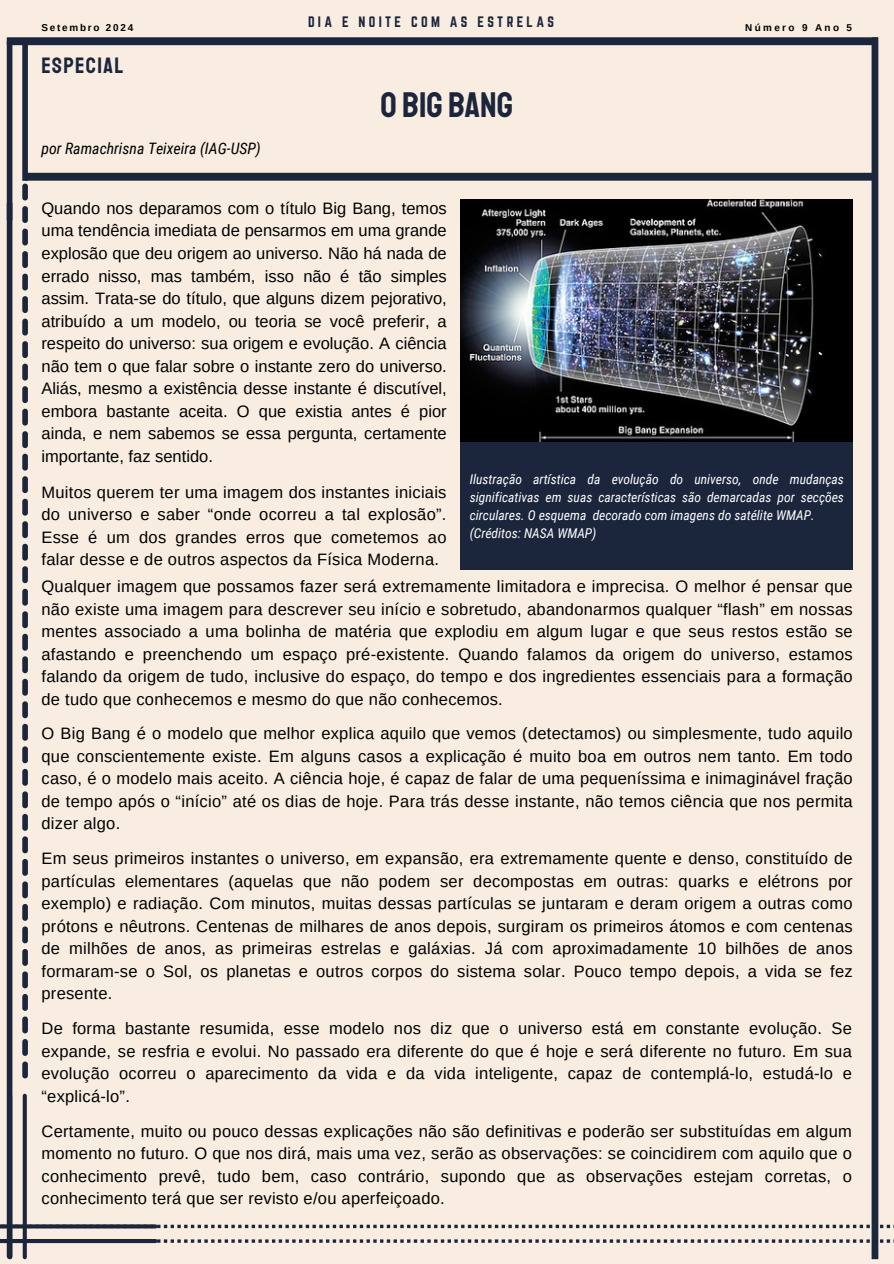
<style>
.page{position:relative;width:894px;height:1264px;background:#fff}
.page>*{position:absolute;margin:0;border:0;box-sizing:border-box;transform-origin:0 0}
.t1{font:36px "Staatliches";color:#1b253c}
.t2{font:22.5px "Staatliches";letter-spacing:.06em;color:#1b253c}
.t3{font:16.5px/22.5px "Arimo";letter-spacing:.015em;color:#000;text-align:justify}
.t4{font:italic 15.75px "Roboto Condensed";color:#000}
.t5{font:italic 13.5px/18px "Roboto Condensed";color:#fff}
.t6{font:13.2px "Norwester";letter-spacing:.25em;color:#1b253c}
.t7{font:700 9.9px "Arimo";letter-spacing:.18em;color:#000}
.t8{font:700 9.9px "Arimo";letter-spacing:.24em;color:#000}
</style>
<div class="page">
<div style="left:0;top:0;width:893px;height:1263px;background:#f8ede0"></div>
<svg style="left:22px;top:184px;width:6px;height:894px"></svg>
<div style="left:7px;top:204px;width:5px;height:1052px;background:#1b253c"></div>
<div style="left:25px;top:173px;width:849px;height:8px;background:#1b253c"></div>
<div style="left:7px;top:37px;width:870px;height:8px;background:#1b253c"></div>
<div style="left:22px;top:45px;width:6px;height:136px;background:#1b253c"></div>
<div style="left:7px;top:41px;width:5px;height:179px;background:#1b253c"></div>
<div style="left:871px;top:37px;width:7px;height:1222px;background:#1b253c"></div>
<svg style="left:0;top:1093px;width:891px;height:166px"></svg>
<img style="left:460px;top:200px;width:392px;height:242px">
<div style="left:460px;top:442px;width:392px;height:128px;background:#1b253c"></div>
<h4 class="t7" style="left:41px;top:22px;width:93px">Setembro 2024</h4>
<p class="t6" style="left:308px;top:14px;width:247px">DIA E NOITE COM AS ESTRELAS</p>
<p class="t8" style="left:745px;top:22px;width:108px">Número 9 Ano 5</p>
<h2 class="t2" style="left:41px;top:51px;width:83px">ESPECIAL</h2>
<h1 class="t4" style="left:41px;top:139px;width:221px">por Ramachrisna Teixeira (IAG-USP)</h1>
<h3 class="t1" style="left:380px;top:82px;width:134px">O big bang</h3>
<h3 class="t3" style="left:41px;top:197px;width:406px">Quando nos deparamos com o título Big Bang, temos uma tendência imediata de pensarmos em uma grande explosão que deu origem ao universo. Não há nada de errado nisso, mas também, isso não é tão simples assim. Trata-se do título, que alguns dizem pejorativo, atribuído a um modelo, ou teoria se você preferir, a respeito do universo: sua origem e evolução. A ciência não tem o que falar sobre o instante zero do universo.<br>Aliás, mesmo a existência desse instante é discutível, embora bastante aceita. O que existia antes é pior ainda, e nem sabemos se essa pergunta, certamente importante, faz sentido.</h3>
<h5 class="t5" style="left:469px;top:470px;width:375px">Ilustração artística da evolução do universo, onde mudanças significativas em suas características são demarcadas por secções circulares. O esquema decorado com imagens do satélite WMAP. (Créditos: NASA WMAP)</h5>
<h3 class="t3" style="left:41px;top:480px;width:406px">Muitos querem ter uma imagem dos instantes iniciais do universo e saber “onde ocorreu a tal explosão”.<br>Esse é um dos grandes erros que cometemos ao falar desse e de outros aspectos da Física Moderna.</h3>
<h3 class="t3" style="left:41px;top:575px;width:812px">Qualquer imagem que possamos fazer será extremamente limitadora e imprecisa. O melhor é pensar que não existe uma imagem para descrever seu início e sobretudo, abandonarmos qualquer “flash” em nossas mentes associado a uma bolinha de matéria que explodiu em algum lugar e que seus restos estão se afastando e preenchendo um espaço pré-existente. Quando falamos da origem do universo, estamos falando da origem de tudo, inclusive do espaço, do tempo e dos ingredientes essenciais para a formação de tudo que conhecemos e mesmo do que não conhecemos.</h3>
<h3 class="t3" style="left:41px;top:722px;width:812px">O Big Bang é o modelo que melhor explica aquilo que vemos (detectamos) ou simplesmente, tudo aquilo que conscientemente existe. Em alguns casos a explicação é muito boa em outros nem tanto. Em todo caso, é o modelo mais aceito. A ciência hoje, é capaz de falar de uma pequeníssima e inimaginável fração de tempo após o “início” até os dias de hoje. Para trás desse instante, não temos ciência que nos permita dizer algo.</h3>
<h3 class="t3" style="left:41px;top:847px;width:812px">Em seus primeiros instantes o universo, em expansão, era extremamente quente e denso, constituído de partículas elementares (aquelas que não podem ser decompostas em outras: quarks e elétrons por exemplo) e radiação. Com minutos, muitas dessas partículas se juntaram e deram origem a outras como prótons e nêutrons. Centenas de milhares de anos depois, surgiram os primeiros átomos e com centenas de milhões de anos, as primeiras estrelas e galáxias. Já com aproximadamente 10 bilhões de anos formaram-se o Sol, os planetas e outros corpos do sistema solar. Pouco tempo depois, a vida se fez presente.</h3>
<h3 class="t3" style="left:41px;top:1017px;width:811px">De forma bastante resumida, esse modelo nos diz que o universo está em constante evolução. Se expande, se resfria e evolui. No passado era diferente do que é hoje e será diferente no futuro. Em sua evolução ocorreu o aparecimento da vida e da vida inteligente, capaz de contemplá-lo, estudá-lo e “explicá-lo”.</h3>
<p class="t3" style="left:41px;top:1119px;width:811px">Certamente, muito ou pouco dessas explicações não são definitivas e poderão ser substituídas em algum momento no futuro. O que nos dirá, mais uma vez, serão as observações: se coincidirem com aquilo que o conhecimento prevê, tudo bem, caso contrário, supondo que as observações estejam corretas, o conhecimento terá que ser revisto e/ou aperfeiçoado.</p>
</div>
